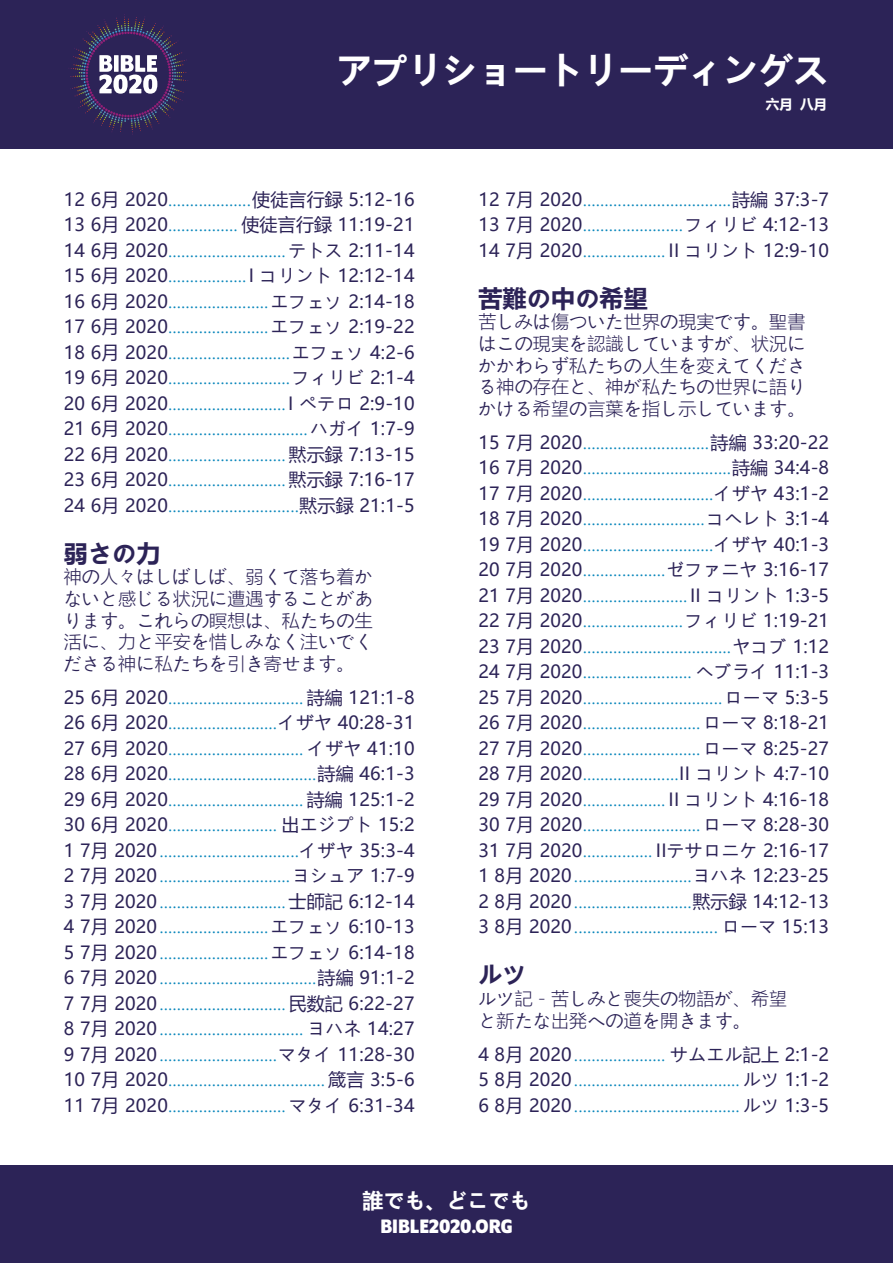
<style>
.page{position:relative;width:893px;height:1263px;background:#fff}
.page>*{position:absolute;margin:0;border:0;box-sizing:border-box;transform-origin:0 0}
.t1{font:700 36px "Microsoft Ya Hei";letter-spacing:-.025em;color:#fff}
.t2{font:700 24px "Microsoft Ya Hei";letter-spacing:.01em;color:#2c2357}
.t3{font:700 21px "Program OT";color:#fff}
.t4{font:700 21px "Microsoft Ya Hei";color:#fff}
.t5{font:18px/25.5px "Microsoft Ya Hei";letter-spacing:.01em;color:#2c2357}
.t6{font:300 18px/21.6px "Microsoft Ya Hei";letter-spacing:.01em;color:#2c2357;text-align:justify}
.t7{font:15px/25.5px "Microsoft Ya Hei";color:#0986bb;text-align:justify}
.t8{font:700 13.5px "Microsoft Ya Hei";color:#fff}
.s1{font-size:15px;color:#0986bb}
.s2{font-size:18px;color:#2c2357}
</style>
<div class="page">
<div style="left:0;top:0;width:893px;height:149px;background:#2c2357"></div>
<div style="left:0;top:1166px;width:893px;height:97px;background:#2c2357"></div>
<svg style="left:104px;top:14px;width:41px;height:10px"></svg>
<svg style="left:99px;top:55px;width:58px;height:39px"></svg>
<h1 class="t1" style="left:337px;top:45px;width:494px">アプリショートリーディングス</h1>
<p class="t5" style="left:64px;top:186px;width:352px">12 6月 2020<span class="s1">...................</span>使徒言行録 5:12-16<br>13 6月 2020<span class="s1">................</span> 使徒言行録 11:19-21</p>
<p class="t7" style="left:64px;top:238px;width:352px"><span class="s2">14 6月 2020</span>........................... <span class="s2">テトス 2:11-14</span></p>
<p class="t5" style="left:64px;top:262px;width:352px">15 6月 2020<span class="s1">..................</span>I コリント 12:12-14</p>
<p class="t7" style="left:64px;top:289px;width:352px"><span class="s2">16 6月 2020</span>.......................<span class="s2">エフェソ 2:14-18<br>17 6月 2020</span>.......................<span class="s2">エフェソ 2:19-22<br>18 6月 2020</span>............................<span class="s2">エフェソ 4:2-6<br>19 6月 2020</span>............................<span class="s2">フィリビ 2:1-4<br>20 6月 2020</span>........................... <span class="s2">I ペテロ 2:9-10<br>21 6月 2020</span>................................<span class="s2">ハガイ 1:7-9<br>22 6月 2020</span>........................... <span class="s2">黙示録 7:13-15<br>23 6月 2020</span>........................... <span class="s2">黙示録 7:16-17<br>24 6月 2020</span>..............................<span class="s2">黙示録 21:1-5</span></p>
<h2 class="t2" style="left:64px;top:536px;width:98px">弱さの力</h2>
<p class="t6" style="left:64px;top:566px;width:310px">神の人々はしばしば、弱くて落ち着かないと感じる状況に遭遇することがあります。これらの瞑想は、私たちの生活に、力と平安を惜しみなく注いでくださる神に私たちを引き寄せます。</p>
<p class="t7" style="left:64px;top:685px;width:352px"><span class="s2">25 6月 2020</span>............................... <span class="s2">詩編 121:1-8<br>26 6月 2020</span>.........................<span class="s2">イザヤ 40:28-31<br>27 6月 2020</span>............................... <span class="s2">イザヤ 41:10<br>28 6月 2020</span>..................................<span class="s2">詩編 46:1-3<br>29 6月 2020</span>............................... <span class="s2">詩編 125:1-2<br>30 6月 2020</span>......................... <span class="s2">出エジプト 15:2<br>1 7月 2020</span>................................<span class="s2">イザヤ 35:3-4<br>2 7月 2020</span>..............................<span class="s2">ヨシュア 1:7-9<br>3 7月 2020</span>.............................<span class="s2">士師記 6:12-14<br>4 7月 2020</span>.........................<span class="s2">エフェソ 6:10-13<br>5 7月 2020</span>.........................<span class="s2">エフェソ 6:14-18<br>6 7月 2020</span>....................................<span class="s2">詩編 91:1-2<br>7 7月 2020</span>.............................<span class="s2">民数記 6:22-27<br>8 7月 2020</span>................................. <span class="s2">ヨハネ 14:27<br>9 7月 2020</span>...........................<span class="s2">マタイ 11:28-30<br>10 7月 2020</span>.................................... <span class="s2">箴言 3:5-6<br>11 7月 2020</span>........................... <span class="s2">マタイ 6:31-34</span></p>
<p class="t8" style="left:766px;top:95px;width:63px">六月 八月</p>
<p class="t7" style="left:478px;top:187px;width:352px"><span class="s2">12 7月 2020</span>..................................<span class="s2">詩編 37:3-7<br>13 7月 2020</span>.......................<span class="s2">フィリビ 4:12-13</span></p>
<p class="t5" style="left:478px;top:237px;width:352px">14 7月 2020<span class="s1">...................</span> II コリント 12:9-10</p>
<h2 class="t2" style="left:478px;top:281px;width:171px">苦難の中の希望</h2>
<p class="t6" style="left:478px;top:311px;width:329px">苦しみは傷ついた世界の現実です。聖書はこの現実を認識していますが、状況にかかわらず私たちの人生を変えてくださる神の存在と、神が私たちの世界に語りかける希望の言葉を指し示しています。</p>
<p class="t7" style="left:478px;top:430px;width:352px"><span class="s2">15 7月 2020</span>.............................<span class="s2">詩編 33:20-22<br>16 7月 2020</span>..................................<span class="s2">詩編 34:4-8<br>17 7月 2020</span>..............................<span class="s2">イザヤ 43:1-2<br>18 7月 2020</span>............................<span class="s2">コヘレト 3:1-4<br>19 7月 2020</span>..............................<span class="s2">イザヤ 40:1-3</span></p>
<p class="t5" style="left:478px;top:557px;width:352px">20 7月 2020<span class="s1">...................</span>ゼファニヤ 3:16-17</p>
<p class="t7" style="left:478px;top:583px;width:352px"><span class="s2">21 7月 2020</span>........................ <span class="s2">II コリント 1:3-5<br>22 7月 2020</span>.......................<span class="s2">フィリビ 1:19-21<br>23 7月 2020</span>..................................<span class="s2">ヤコブ 1:12<br>24 7月 2020</span>......................... <span class="s2">ヘブライ 11:1-3<br>25 7月 2020</span>................................<span class="s2">ローマ 5:3-5<br>26 7月 2020</span>........................... <span class="s2">ローマ 8:18-21<br>27 7月 2020</span>........................... <span class="s2">ローマ 8:25-27<br>28 7月 2020</span>......................<span class="s2">II コリント 4:7-10</span></p>
<p class="t5" style="left:478px;top:786px;width:352px">29 7月 2020<span class="s1">...................</span> II コリント 4:16-18</p>
<p class="t7" style="left:478px;top:813px;width:352px"><span class="s2">30 7月 2020</span>........................... <span class="s2">ローマ 8:28-30</span></p>
<p class="t5" style="left:478px;top:837px;width:352px">31 7月 2020<span class="s1">................</span> IIテサロニケ 2:16-17</p>
<p class="t7" style="left:478px;top:864px;width:352px"><span class="s2">1 8月 2020</span>...........................<span class="s2">ヨハネ 12:23-25<br>2 8月 2020</span>...........................<span class="s2">黙示録 14:12-13<br>3 8月 2020</span>................................. <span class="s2">ローマ 15:13</span></p>
<h2 class="t2" style="left:478px;top:958px;width:50px">ルツ</h2>
<p class="t6" style="left:478px;top:987px;width:310px">ルツ記－苦しみと喪失の物語が、希望と新たな出発への道を開きます。</p>
<p class="t7" style="left:478px;top:1042px;width:352px"><span class="s2">4 8月 2020</span>..................... <span class="s2">サムエル記上 2:1-2<br>5 8月 2020</span>...................................... <span class="s2">ルツ 1:1-2<br>6 8月 2020</span>...................................... <span class="s2">ルツ 1:3-5</span></p>
<h3 class="t4" style="left:362px;top:1185px;width:170px">誰でも、どこでも</h3>
<h3 class="t3" style="left:380px;top:1214px;width:134px">BIBLE2020.ORG</h3>
</div>
